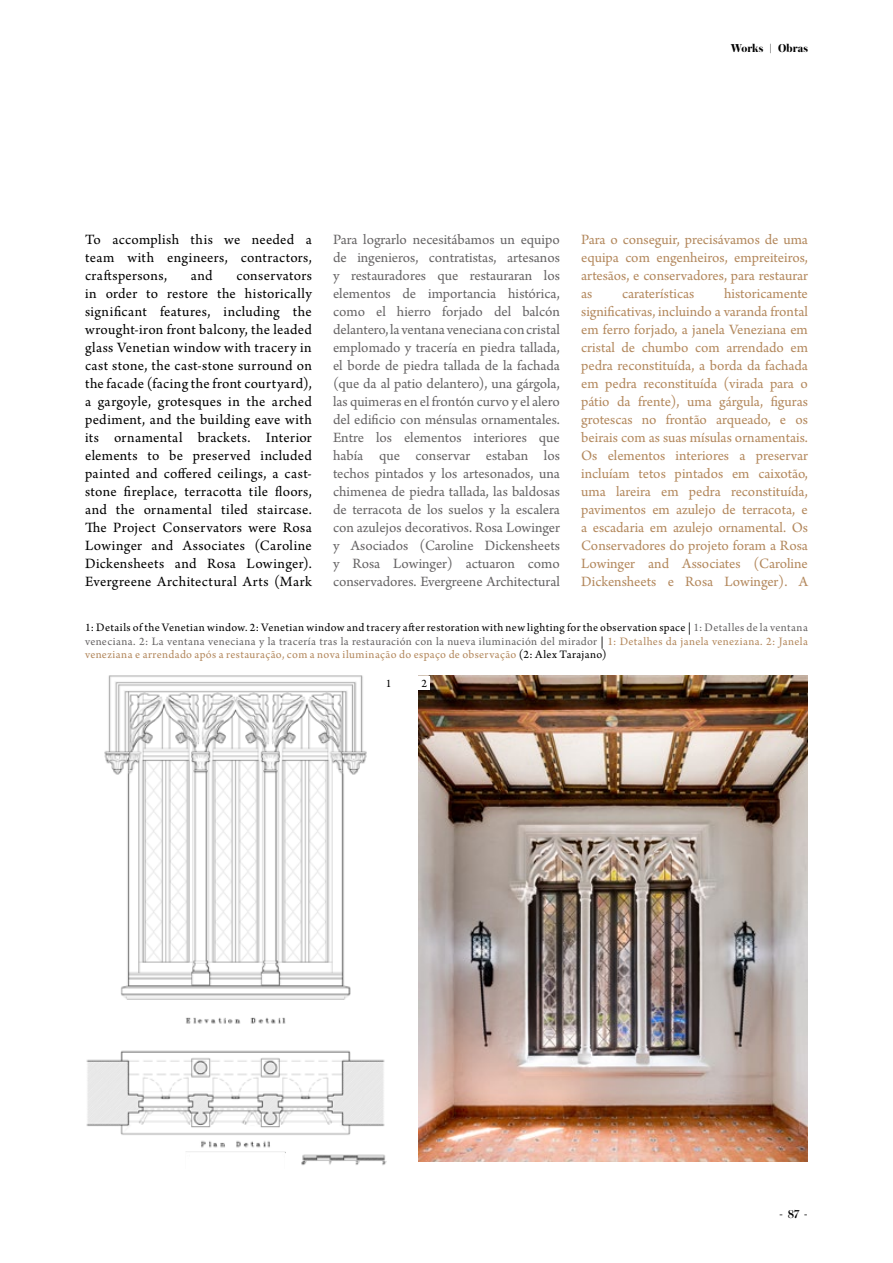
<style>
.page{position:relative;width:893px;height:1263px;background:#fff}
.page>*{position:absolute;margin:0;border:0;box-sizing:border-box;transform-origin:0 0}
.t1{font:15px/18px "Arno Pro";letter-spacing:-.005em;color:#666465;text-align:justify}
.t2{font:15px/18px "Arno Pro";letter-spacing:-.005em;color:#b3885d;text-align:justify}
.t3{font:15px/18px "Arno Pro";letter-spacing:.025em;color:#000;text-align:justify}
.t4{font:12px/13.5px "Arno Pro";letter-spacing:.025em;color:#000;text-align:justify}
.t5{font:700 12px "Austin";letter-spacing:.01em;color:#000}
.t6{font:500 12px "Austin";color:#000}
.s1{color:#666465}
.s2{color:#b3885d}
</style>
<div class="page">
<img style="left:86px;top:675px;width:301px;height:490px">
<img style="left:418px;top:676px;width:390px;height:486px">
<div style="left:383px;top:676px;width:12px;height:14px;background:#fff"></div>
<div style="left:418px;top:676px;width:12px;height:14px;background:#fff"></div>
<p class="t5" style="left:731px;top:40px;width:79px">Works | Obras</p>
<p class="t3" style="left:85px;top:231px;width:228px">To accomplish this we needed a team with engineers, contractors, craftspersons,</p>
<p class="t1" style="left:333px;top:231px;width:228px">Para lograrlo necesitábamos un equipo de ingenieros, contratistas, artesanos y restauradores que restauraran los elementos de importancia histórica, como el hierro forjado del balcón delantero, la ventana veneciana con cristal emplomado y tracería en piedra tallada, el borde de piedra tallada de la fachada (que da al patio delantero), una gárgola, las quimeras en el frontón curvo y el alero del edificio con ménsulas ornamentales.<br>Entre los elementos interiores que había que conservar estaban los techos pintados y los artesonados, una chimenea de piedra tallada, las baldosas de terracota de los suelos y la escalera con azulejos decorativos. Rosa Lowinger y Asociados (Caroline Dickensheets y Rosa Lowinger) actuaron como conservadores. Evergreene Architectural</p>
<p class="t2" style="left:581px;top:231px;width:228px">Para o conseguir, precisávamos de uma equipa com engenheiros, empreiteiros, artesãos, e conservadores, para restaurar as</p>
<p class="t3" style="left:191px;top:267px;width:23px">and</p>
<p class="t3" style="left:85px;top:267px;width:228px;text-indent:151px">conservators in order to restore the historically significant features, including the wrought-iron front balcony, the leaded glass Venetian window with tracery in cast stone, the cast-stone surround on the facade (facing the front courtyard), a gargoyle, grotesques in the arched pediment, and the building eave with its ornamental brackets. Interior elements to be preserved included painted and coffered ceilings, a cast&shy;stone fireplace, terracotta tile floors, and the ornamental tiled staircase.<br>The Project Conservators were Rosa Lowinger and Associates (Caroline Dickensheets and Rosa Lowinger).<br>Evergreene Architectural Arts (Mark</p>
<p class="t2" style="left:581px;top:285px;width:228px;text-indent:143px">historicamente significativas, incluindo a varanda frontal em ferro forjado, a janela Veneziana em cristal de chumbo com arrendado em pedra reconstituída, a borda da fachada em pedra reconstituída (virada para o pátio da frente), uma gárgula, figuras grotescas no frontão arqueado, e os beirais com as suas mísulas ornamentais.<br>Os elementos interiores a preservar incluíam tetos pintados em caixotão, uma lareira em pedra reconstituída, pavimentos em azulejo de terracota, e a escadaria em azulejo ornamental. Os Conservadores do projeto foram a Rosa Lowinger and Associates (Caroline Dickensheets e Rosa Lowinger). A</p>
<p class="t4" style="left:85px;top:622px;width:724px">1: Details of the Venetian window. 2: Venetian window and tracery after restoration with new lighting for the observation space | <span class="s1">1: Detalles de la ventana veneciana. 2: La ventana veneciana y la tracería tras la restauración con la nueva iluminación del mirador</span> | <span class="s2">1: Detalhes da janela veneziana. 2: Janela veneziana e arrendado após a restauração, com a nova iluminação do espaço de observação</span> (2: Alex Tarajano)</p>
<p class="t4" style="left:386px;top:678px;width:7px">1</p>
<p class="t4" style="left:421px;top:677px;width:7px">2</p>
<p class="t2" style="left:622px;top:285px;width:74px">caraterísticas</p>
<p class="t6" style="left:779px;top:1206px;width:30px">- 87 -</p>
</div>
